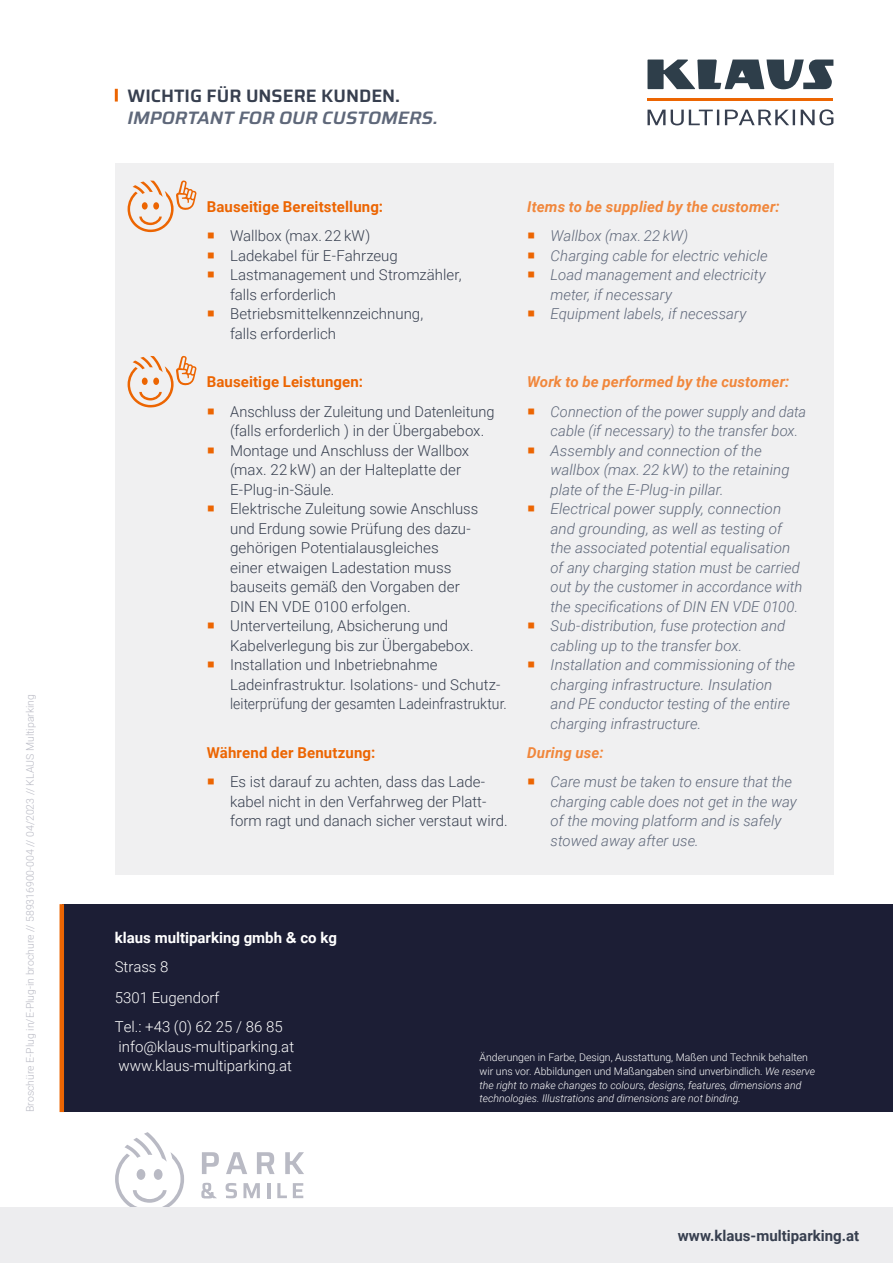
<style>
.page{position:relative;width:893px;height:1263px;background:#fff}
.page>*{position:absolute;margin:0;border:0;box-sizing:border-box;transform-origin:0 0}
.t1{font:italic 600 18px "Saira";color:#5f687a}
.t2{font:600 18px "Saira";color:#373f4f}
.t3{font:italic 300 15px/19.5px "Roboto";color:#5f687a}
.t4{font:300 15px/19.5px "Roboto";color:#373f4f}
.t5{font:300 15px/29.2px "Roboto";color:#fff}
.t6{font:italic 700 15px "Roboto";letter-spacing:.01em;color:#f1873c}
.t7{font:700 15px "Roboto";letter-spacing:.01em;color:#ec6502}
.t8{font:700 15px/29.2px "Roboto";color:#fff}
.t9{font:700 15px "Roboto";color:#373f4f}
.t10{font:italic 300 10.5px/13.5px "Roboto";color:#fff}
.t11{font:300 10.5px "Roboto";color:#b9bac4}
.s1{color:#ec6502}
.s2{font-family:"Arial"}
.s3{font-weight:300}
.s4{font-style:normal}
</style>
<div class="page">
<div style="left:115px;top:163px;width:718px;height:712px;background:#f0f0f1"></div>
<div style="left:62px;top:904px;width:831px;height:208px;background:#1c1e35"></div>
<svg style="left:115px;top:1132px;width:69px;height:76px"></svg>
<svg style="left:202px;top:1152px;width:17px;height:22px"></svg>
<svg style="left:226px;top:1152px;width:21px;height:22px"></svg>
<svg style="left:257px;top:1152px;width:18px;height:22px"></svg>
<svg style="left:285px;top:1152px;width:19px;height:22px"></svg>
<svg style="left:226px;top:1183px;width:11px;height:15px"></svg>
<svg style="left:243px;top:1183px;width:17px;height:15px"></svg>
<hr style="left:267px;top:1183px;width:3px;height:15px;background:#b9bac4">
<svg style="left:277px;top:1183px;width:10px;height:15px"></svg>
<svg style="left:293px;top:1183px;width:10px;height:15px"></svg>
<svg style="left:201px;top:1183px;width:16px;height:15px"></svg>
<div style="left:0;top:1208px;width:893px;height:55px;background:#ededef"></div>
<svg style="left:647px;top:60px;width:186px;height:30px"></svg>
<hr style="left:647px;top:98px;width:186px;height:3px;background:#ec6502">
<svg style="left:647px;top:109px;width:186px;height:16px"></svg>
<hr style="left:60px;top:904px;width:4px;height:208px;background:#ec6502">
<svg style="left:128px;top:181px;width:68px;height:51px"></svg>
<svg style="left:128px;top:356px;width:68px;height:51px"></svg>
<svg style="left:115px;top:89px;width:3px;height:13px"></svg>
<p class="t11" style="left:23px;top:1112px;width:419px;rotate:-90deg">Broschüre E-Plug in/E-Plug-in brochure // 589316900-004 // 04/2023 // KLAUS Multiparking</p>
<p class="t2" style="left:128px;top:81px;width:274px">WICHTIG FÜR UNSERE KUNDEN.</p>
<p class="t1" style="left:128px;top:103px;width:312px">IMPORTANT FOR OUR CUSTOMERS.</p>
<p class="t7" style="left:207px;top:196px;width:178px">Bauseitige Bereitstellung:</p>
<p class="t4" style="left:207px;top:225px;width:165px"><span class="s1">○</span> Wallbox (max. 22 kW)</p>
<p class="t4" style="left:207px;top:245px;width:193px"><span class="s1">○</span> Ladekabel für E-Fahrzeug</p>
<p class="t4" style="left:230px;top:264px;width:233px;text-indent:-23px"><span class="s1">○</span> Lastmanagement und Stromzähler, falls erforderlich</p>
<p class="t4" style="left:230px;top:303px;width:195px;text-indent:-23px"><span class="s1">○</span> Betriebsmittelkennzeichnung, falls erforderlich</p>
<p class="t7" style="left:207px;top:371px;width:158px">Bauseitige Leistungen:</p>
<p class="t4" style="left:230px;top:401px;width:266px;text-indent:-23px"><span class="s1">○</span> Anschluss der Zuleitung und Datenleitung (falls erforderlich ) in der Übergabebox.</p>
<p class="t4" style="left:230px;top:440px;width:241px;text-indent:-23px"><span class="s1">○</span> Montage und Anschluss der Wallbox (max. 22 kW) an der Halteplatte der<br>E-Plug-in-Säule.</p>
<p class="t4" style="left:230px;top:498px;width:250px;text-indent:-23px"><span class="s1">○</span> Elektrische Zuleitung sowie Anschluss und Erdung sowie Prüfung des dazu&shy;gehörigen Potentialausgleiches<br>einer etwaigen Ladestation muss bauseits gemäß den Vorgaben der DIN EN VDE 0100 erfolgen.</p>
<p class="t4" style="left:230px;top:615px;width:245px;text-indent:-23px"><span class="s1">○</span> Unterverteilung, Absicherung und<br>Kabelverlegung bis zur Übergabebox.</p>
<p class="t4" style="left:230px;top:654px;width:278px;text-indent:-23px"><span class="s1">○</span> Installation und Inbetriebnahme<br>Ladeinfrastruktur. Isolations- und Schutz&shy;leiterprüfung der gesamten Ladeinfrastruktur.</p>
<p class="t7" style="left:207px;top:742px;width:170px">Während der Benutzung:</p>
<p class="t4" style="left:230px;top:771px;width:279px;text-indent:-23px"><span class="s1">○</span> Es ist darauf zu achten, dass das Lade&shy;kabel nicht in den Verfahrweg der Platt&shy;form ragt und danach sicher verstaut wird.</p>
<p class="t6" style="left:527px;top:196px;width:254px">Items to be supplied by the customer:</p>
<p class="t3" style="left:527px;top:225px;width:162px"><span class="s1">○</span> Wallbox (max. 22 kW)</p>
<p class="t3" style="left:527px;top:245px;width:242px"><span class="s1">○</span> Charging cable for electric vehicle</p>
<p class="t3" style="left:551px;top:264px;width:217px;text-indent:-23px"><span class="s1">○</span> Load management and electricity meter, if necessary</p>
<p class="t3" style="left:527px;top:303px;width:221px"><span class="s1">○</span> Equipment labels, if necessary</p>
<p class="t6" style="left:527px;top:371px;width:263px">Work to be performed by the customer:</p>
<p class="t3" style="left:551px;top:401px;width:257px;text-indent:-23px"><span class="s1">○</span> Connection of the power supply and data cable (if necessary) to the transfer box.</p>
<p class="t3" style="left:551px;top:440px;width:240px;text-indent:-23px"><span class="s1">○</span> Assembly and connection of the wallbox (max. 22 kW) to the retaining plate of the E-Plug-in pillar.</p>
<p class="t3" style="left:551px;top:498px;width:253px;text-indent:-23px"><span class="s1">○</span> Electrical power supply, connection and grounding, as well as testing of the associated potential equalisation of any charging station must be carried out by the customer in accordance with the specifications of DIN EN VDE 0100.</p>
<p class="t3" style="left:551px;top:615px;width:236px;text-indent:-23px"><span class="s1">○</span> Sub-distribution, fuse protection and cabling up to the transfer box.</p>
<p class="t3" style="left:551px;top:654px;width:246px;text-indent:-23px"><span class="s1">○</span> Installation and commissioning of the charging infrastructure. Insulation and PE conductor testing of the entire charging infrastructure.</p>
<p class="t6" style="left:527px;top:742px;width:78px">During use:</p>
<p class="t3" style="left:551px;top:771px;width:248px;text-indent:-23px"><span class="s1">○</span> Care must be taken to ensure that the charging cable does not get in the way of the moving platform and is safely stowed away after use.</p>
<p class="t8" style="left:115px;top:923px;width:224px">klaus multiparking gmbh <span class="s2">&amp;</span> co kg<br><span class="s3">Strass 8</span></p>
<p class="t5" style="left:115px;top:983px;width:169px">5301 Eugendorf<br>Tel.: +43 (0) 62 25 / 86 85</p>
<p class="t5" style="left:118px;top:1036px;width:177px;line-height:19.5px">info@klaus-multiparking.at www.klaus-multiparking.at</p>
<p class="t10" style="left:480px;top:1050px;width:337px"><span class="s4">Änderungen in Farbe, Design, Ausstattung, Maßen und Technik behalten wir uns vor. Abbildungen und Maßangaben sind unverbindlich.</span> We reserve the right to make changes to colours, designs, features, dimensions and technologies. Illustrations and dimensions are not binding.</p>
<p class="t9" style="left:678px;top:1225px;width:183px">www.klaus-multiparking.at</p>
</div>
